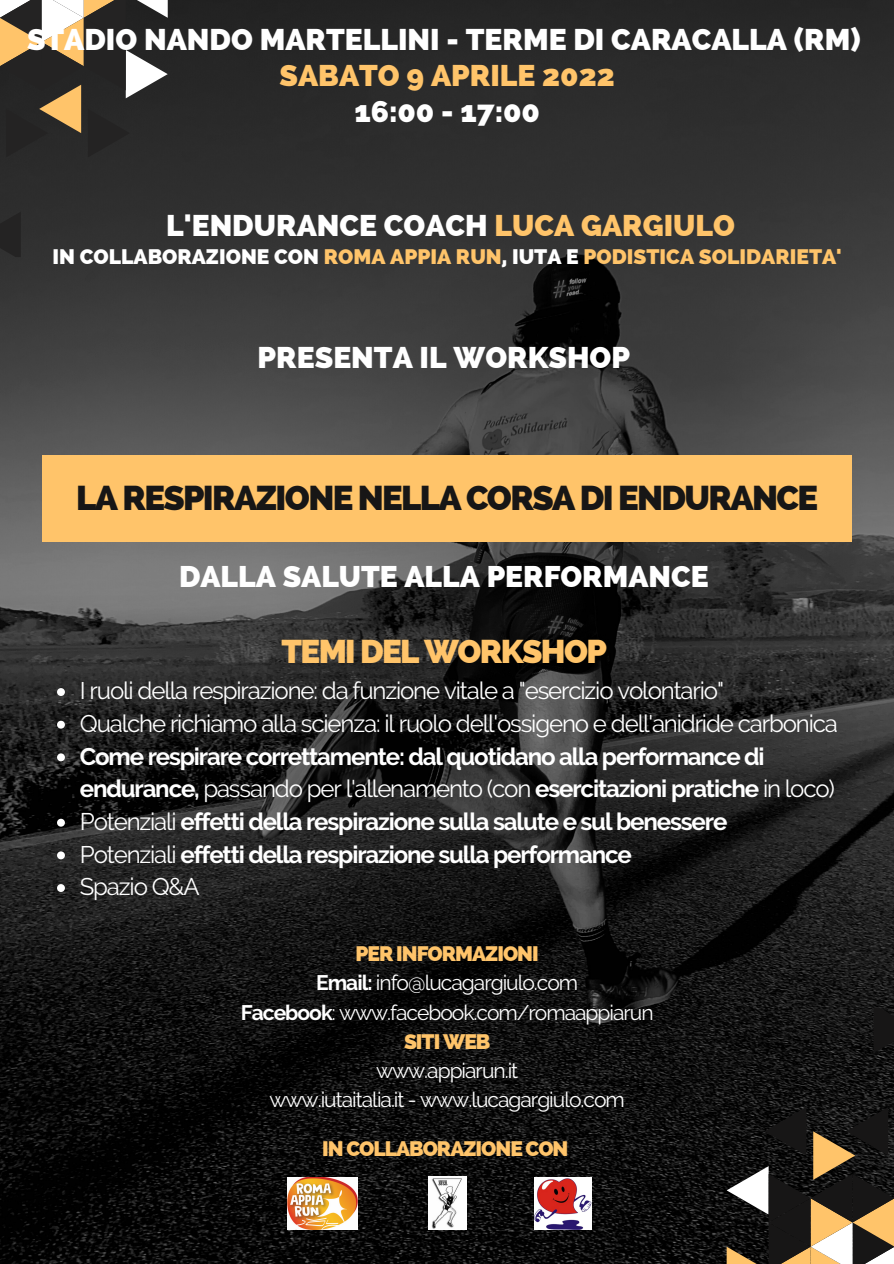
<style>
.page{position:relative;width:894px;height:1264px;background:#fff}
.page>*{position:absolute;margin:0;border:0;box-sizing:border-box;transform-origin:0 0}
.t1{font:800 34.5px "Raleway";letter-spacing:-.05em;color:#171616}
.t2{font:800 33px "Raleway";letter-spacing:-.05em;color:#ffc46a}
.t3{font:800 30px "Raleway";color:#fff}
.t4{font:800 30px "Raleway";color:#ffc46a}
.t5{font:700 24px/32.7px "Raleway";letter-spacing:-.05em;color:#fff}
.t6{font:24px "Raleway";letter-spacing:-.05em;color:#fff}
.t7{font:21px "Raleway";letter-spacing:-.05em;color:#fff}
.t8{font:800 21px "Raleway";color:#ffc46a}
.t9{font:800 21px "Raleway";letter-spacing:-.05em;color:#ffc46a}
.s1{color:#ffc46a}
.s2{color:#fff}
.s3{font-weight:400}
.s4{font-weight:700}
</style>
<div class="page">
<img style="left:0;top:0;width:893px;height:1263px">
<svg style="left:0;top:0;width:168px;height:157px;background:#595246"></svg>
<svg style="left:0;top:212px;width:21px;height:45px"></svg>
<svg style="left:726px;top:1107px;width:167px;height:156px;background:#484033"></svg>
<svg style="left:873px;top:1007px;width:20px;height:45px"></svg>
<div style="left:43px;top:455px;width:808px;height:86px;background:#ffc46a"></div>
<svg style="left:57px;top:688px;width:8px;height:8px"></svg>
<svg style="left:57px;top:720px;width:8px;height:8px"></svg>
<svg style="left:57px;top:753px;width:8px;height:8px"></svg>
<svg style="left:57px;top:818px;width:8px;height:8px"></svg>
<svg style="left:57px;top:851px;width:8px;height:8px"></svg>
<svg style="left:57px;top:884px;width:8px;height:8px"></svg>
<img style="left:428px;top:1176px;width:38px;height:53px">
<img style="left:288px;top:1177px;width:69px;height:52px">
<img style="left:534px;top:1177px;width:57px;height:52px">
<p class="t3" style="left:27px;top:22px;width:834px">STADIO NANDO MARTELLINI - TERME DI CARACALLA (RM)</p>
<p class="t4" style="left:279px;top:58px;width:336px">SABATO 9 APRILE 2022</p>
<p class="t3" style="left:354px;top:94px;width:187px">16:00 - 17:00</p>
<p class="t3" style="left:166px;top:207px;width:570px">L'ENDURANCE COACH <span class="s1">LUCA GARGIULO</span></p>
<p class="t8" style="left:53px;top:244px;width:790px"><span class="s2">IN COLLABORAZIONE CON</span> ROMA APPIA RUN<span class="s2">, IUTA E</span> PODISTICA SOLIDARIETA'</p>
<p class="t3" style="left:257px;top:339px;width:374px">PRESENTA IL WORKSHOP</p>
<p class="t1" style="left:76px;top:478px;width:743px">LA RESPIRAZIONE NELLA CORSA DI ENDURANCE</p>
<p class="t3" style="left:179px;top:558px;width:531px">DALLA SALUTE ALLA PERFORMANCE</p>
<p class="t2" style="left:281px;top:632px;width:327px">TEMI DEL WORKSHOP</p>
<p class="t6" style="left:80px;top:676px;width:645px">I ruoli della respirazione: da funzione vitale a "esercizio volontario"</p>
<p class="t6" style="left:80px;top:709px;width:759px">Qualche richiamo alla scienza: il ruolo dell'ossigeno e dell'anidride carbonica</p>
<p class="t5" style="left:80px;top:739px;width:756px">Come respirare correttamente: dal quotidano alla performance di endurance, <span class="s3">passando per l'allenamento (con</span> esercitazioni pratiche <span class="s3">in loco)</span></p>
<p class="t5" style="left:80px;top:805px;width:648px"><span class="s3">Potenziali</span> effetti della respirazione sulla salute e sul benessere</p>
<p class="t5" style="left:80px;top:837px;width:553px"><span class="s3">Potenziali</span> effetti della respirazione sulla performance</p>
<p class="t6" style="left:80px;top:872px;width:121px">Spazio Q&amp;A</p>
<p class="t9" style="left:355px;top:941px;width:185px">PER INFORMAZIONI</p>
<p class="t7" style="left:316px;top:970px;width:263px"><span class="s4">Email:</span> info@lucagargiulo.com</p>
<p class="t7" style="left:241px;top:999px;width:414px"><span class="s4">Facebook</span>: www.facebook.com/romaappiarun</p>
<p class="t8" style="left:404px;top:1029px;width:88px">SITI WEB</p>
<p class="t7" style="left:376px;top:1058px;width:144px">www.appiarun.it</p>
<p class="t7" style="left:269px;top:1087px;width:357px">www.iutaitalia.it - www.lucagargiulo.com</p>
<p class="t9" style="left:322px;top:1136px;width:248px">IN COLLABORAZIONE CON</p>
</div>
